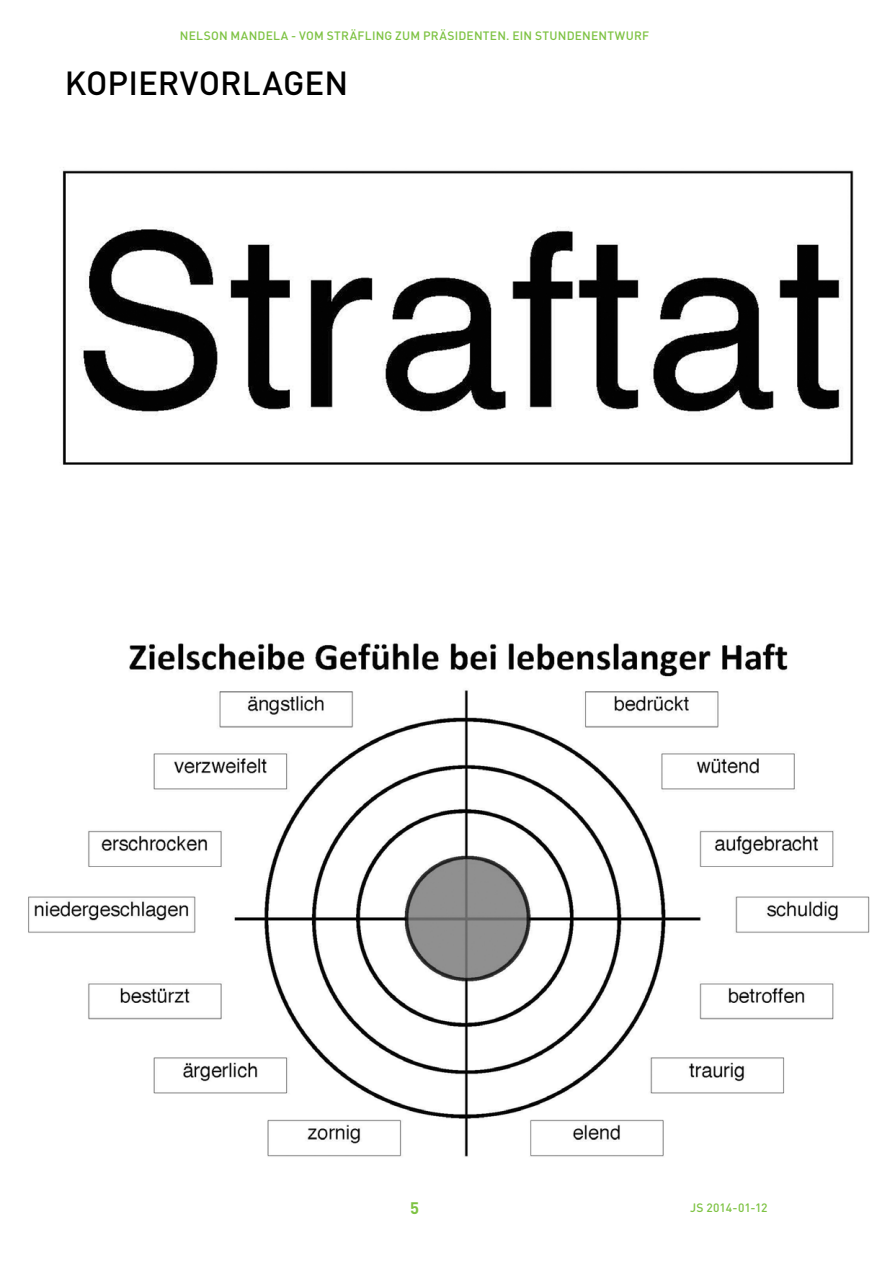
<style>
.page{position:relative;width:893px;height:1263px;background:#fff}
.page>*{position:absolute;margin:0;border:0;box-sizing:border-box;transform-origin:0 0}
.t1{font:500 33px "DIN";letter-spacing:.005em;color:#000}
.t2{font:700 16.5px "DIN";color:#7dc242}
.t3{font:500 12px "DIN";letter-spacing:.015em;color:#7dc242}
</style>
<div class="page">
<img style="left:62px;top:167px;width:792px;height:298px">
<img style="left:28px;top:643px;width:842px;height:514px">
<p class="t3" style="left:180px;top:28px;width:471px">NELSON MAN DELA - VOM STRÄFLING ZUM PRÄSIDENTEN . EIN STUN DEN ENTWURF</p>
<h1 class="t1" style="left:65px;top:62px;width:279px">KOPIERVORLAGEN</h1>
<h2 class="t2" style="left:410px;top:1197px;width:10px">5</h2>
<p class="t3" style="left:690px;top:1199px;width:79px">JS 2014-01-12</p>
</div>
